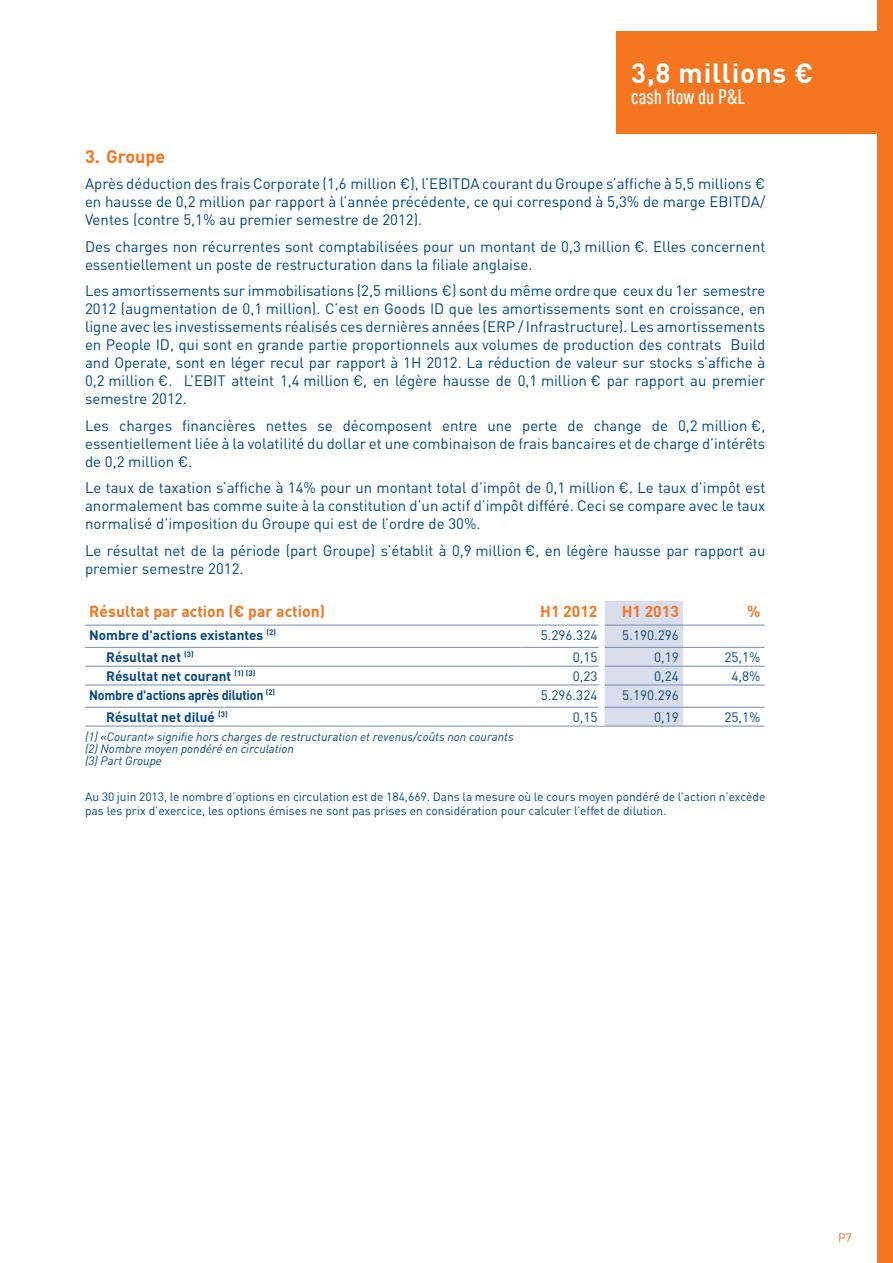
<style>
.page{position:relative;width:893px;height:1263px;background:#fff}
.page>*{position:absolute;margin:0;border:0;box-sizing:border-box;transform-origin:0 0}
.t1{font:700 27.6px "DINOT";letter-spacing:.03em;color:#fff}
.t2{font:500 condensed 20.7px "DINOT";color:#fff}
.t3{font:700 18px "DINOT";color:#f47621}
.t4{font:700 15.75px "DINOT";color:#f47621}
.t5{font:15px/18px "DINOT";color:#004786;text-align:justify}
.t6{font:700 13.5px "DINOT";color:#004786}
.t7{font:13.5px "DINOT";color:#004786}
.t8{font:700 13.5px "DINOT";letter-spacing:-.02em;color:#004786;scale:.93 1}
.t9{font:12px/14.4px "DINOT";color:#004786}
.t10{font:italic 12px/12px "DINOT";color:#004786}
.t11{font:12px "DINOT";color:#f47621}
</style>
<div class="page">
<div style="left:605px;top:601px;width:78px;height:125px;background:#dadeec"></div>
<hr style="left:85px;top:625px;width:435px;height:1px;background:#728ab7">
<hr style="left:85px;top:647px;width:435px;height:1px;background:#728ab7">
<hr style="left:85px;top:666px;width:435px;height:1px;background:#728ab7">
<hr style="left:85px;top:685px;width:435px;height:1px;background:#728ab7">
<hr style="left:85px;top:707px;width:435px;height:1px;background:#728ab7">
<hr style="left:85px;top:726px;width:435px;height:1px;background:#728ab7">
<hr style="left:520px;top:625px;width:79px;height:1px;background:#728ab7">
<hr style="left:520px;top:647px;width:79px;height:1px;background:#728ab7">
<hr style="left:520px;top:666px;width:79px;height:1px;background:#728ab7">
<hr style="left:520px;top:685px;width:79px;height:1px;background:#728ab7">
<hr style="left:520px;top:707px;width:79px;height:1px;background:#728ab7">
<hr style="left:520px;top:726px;width:82px;height:1px;background:#728ab7">
<hr style="left:605px;top:625px;width:78px;height:1px;background:#728ab7">
<hr style="left:605px;top:647px;width:78px;height:1px;background:#728ab7">
<hr style="left:605px;top:666px;width:78px;height:1px;background:#728ab7">
<hr style="left:605px;top:685px;width:78px;height:1px;background:#728ab7">
<hr style="left:605px;top:707px;width:78px;height:1px;background:#728ab7">
<hr style="left:602px;top:726px;width:81px;height:1px;background:#728ab7">
<hr style="left:683px;top:625px;width:82px;height:1px;background:#728ab7">
<hr style="left:683px;top:647px;width:82px;height:1px;background:#728ab7">
<hr style="left:683px;top:666px;width:82px;height:1px;background:#728ab7">
<hr style="left:683px;top:685px;width:82px;height:1px;background:#728ab7">
<hr style="left:683px;top:707px;width:82px;height:1px;background:#728ab7">
<hr style="left:683px;top:726px;width:82px;height:1px;background:#728ab7">
<div style="left:877px;top:0;width:16px;height:1263px;background:#f47621"></div>
<div style="left:617px;top:32px;width:276px;height:102px;background:#f47621"></div>
<h1 class="t1" style="left:631px;top:54px;width:184px">3,8 millions €</h1>
<h2 class="t2" style="left:631px;top:85px;width:115px">cash flow du P&amp;L</h2>
<p class="t3" style="left:85px;top:144px;width:82px">3. Groupe</p>
<p class="t5" style="left:85px;top:174px;width:682px">Après déduction des frais Corporate (1,6 million €), l’EBITDA courant du Groupe s’affiche à 5,5 millions € en hausse de 0,2 million par rapport à l’année précédente, ce qui correspond à 5,3% de marge EBITDA/ Ventes (contre 5,1% au premier semestre de 2012).</p>
<p class="t5" style="left:85px;top:237px;width:682px">Des charges non récurrentes sont comptabilisées pour un montant de 0,3 million €. Elles concernent essentiellement un poste de restructuration dans la filiale anglaise.</p>
<p class="t5" style="left:85px;top:281px;width:682px">Les amortissements sur immobilisations (2,5 millions €) sont du même ordre que ceux du 1er semestre 2012 (augmentation de 0,1 million). C’est en Goods ID que les amortissements sont en croissance, en ligne avec les investissements réalisés ces dernières années (ERP / Infrastructure). Les amortissements en People ID, qui sont en grande partie proportionnels aux volumes de production des contrats Build and Operate, sont en léger recul par rapport à 1H 2012. La réduction de valeur sur stocks s’affiche à 0,2 million €. L’EBIT atteint 1,4 million €, en légère hausse de 0,1 million € par rapport au premier semestre 2012.</p>
<p class="t5" style="left:85px;top:416px;width:682px">Les charges financières nettes se décomposent entre une perte de change de 0,2 million €, essentiellement liée à la volatilité du dollar et une combinaison de frais bancaires et de charge d’intérêts de 0,2 million €.</p>
<p class="t5" style="left:85px;top:478px;width:682px">Le taux de taxation s’affiche à 14% pour un montant total d’impôt de 0,1 million €. Le taux d’impôt est anormalement bas comme suite à la constitution d’un actif d’impôt différé. Ceci se compare avec le taux normalisé d’imposition du Groupe qui est de l’ordre de 30%.</p>
<p class="t5" style="left:85px;top:541px;width:682px">Le résultat net de la période (part Groupe) s’établit à 0,9 million €, en légère hausse par rapport au premier semestre 2012.</p>
<p class="t4" style="left:89px;top:601px;width:237px">Résultat par action (€ par action)</p>
<p class="t4" style="left:540px;top:601px;width:59px">H1 2012</p>
<p class="t4" style="left:622px;top:601px;width:59px">H1 2013</p>
<p class="t4" style="left:747px;top:601px;width:15px">%</p>
<p class="t6" style="left:89px;top:626px;width:188px">Nombre d'actions existantes <sup>(2)</sup></p>
<p class="t7" style="left:541px;top:626px;width:58px">5.296.324</p>
<p class="t7" style="left:622px;top:626px;width:58px">5.190.296</p>
<p class="t6" style="left:106px;top:648px;width:89px">Résultat net <sup>(3)</sup></p>
<p class="t7" style="left:573px;top:648px;width:26px">0,15</p>
<p class="t7" style="left:654px;top:648px;width:26px">0,19</p>
<p class="t7" style="left:724px;top:648px;width:37px">25,1%</p>
<p class="t6" style="left:106px;top:667px;width:151px">Résultat net courant <sup>(1)</sup> <sup>(3)</sup></p>
<p class="t7" style="left:573px;top:667px;width:26px">0,23</p>
<p class="t7" style="left:654px;top:667px;width:26px">0,24</p>
<p class="t7" style="left:731px;top:667px;width:30px">4,8%</p>
<p class="t8" style="left:89px;top:685px;width:201px">Nombre d'actions après dilution <sup>(2)</sup></p>
<p class="t7" style="left:541px;top:685px;width:58px">5.296.324</p>
<p class="t7" style="left:622px;top:685px;width:58px">5.190.296</p>
<p class="t6" style="left:106px;top:708px;width:123px">Résultat net dilué <sup>(3)</sup></p>
<p class="t7" style="left:573px;top:708px;width:26px">0,15</p>
<p class="t7" style="left:654px;top:708px;width:26px">0,19</p>
<p class="t7" style="left:724px;top:708px;width:37px">25,1%</p>
<p class="t10" style="left:85px;top:730px;width:430px">(1) «Courant» signifie hors charges de restructuration et revenus/coûts non courants (2) Nombre moyen pondéré en circulation<br>(3) Part Groupe</p>
<p class="t9" style="left:85px;top:789px;width:682px">Au 30 juin 2013, le nombre d’options en circulation est de 184,669. Dans la mesure où le cours moyen pondéré de l’action n’excède pas les prix d’exercice, les options émises ne sont pas prises en considération pour calculer l’effet de dilution.</p>
<p class="t11" style="left:838px;top:1229px;width:15px">p7</p>
</div>
